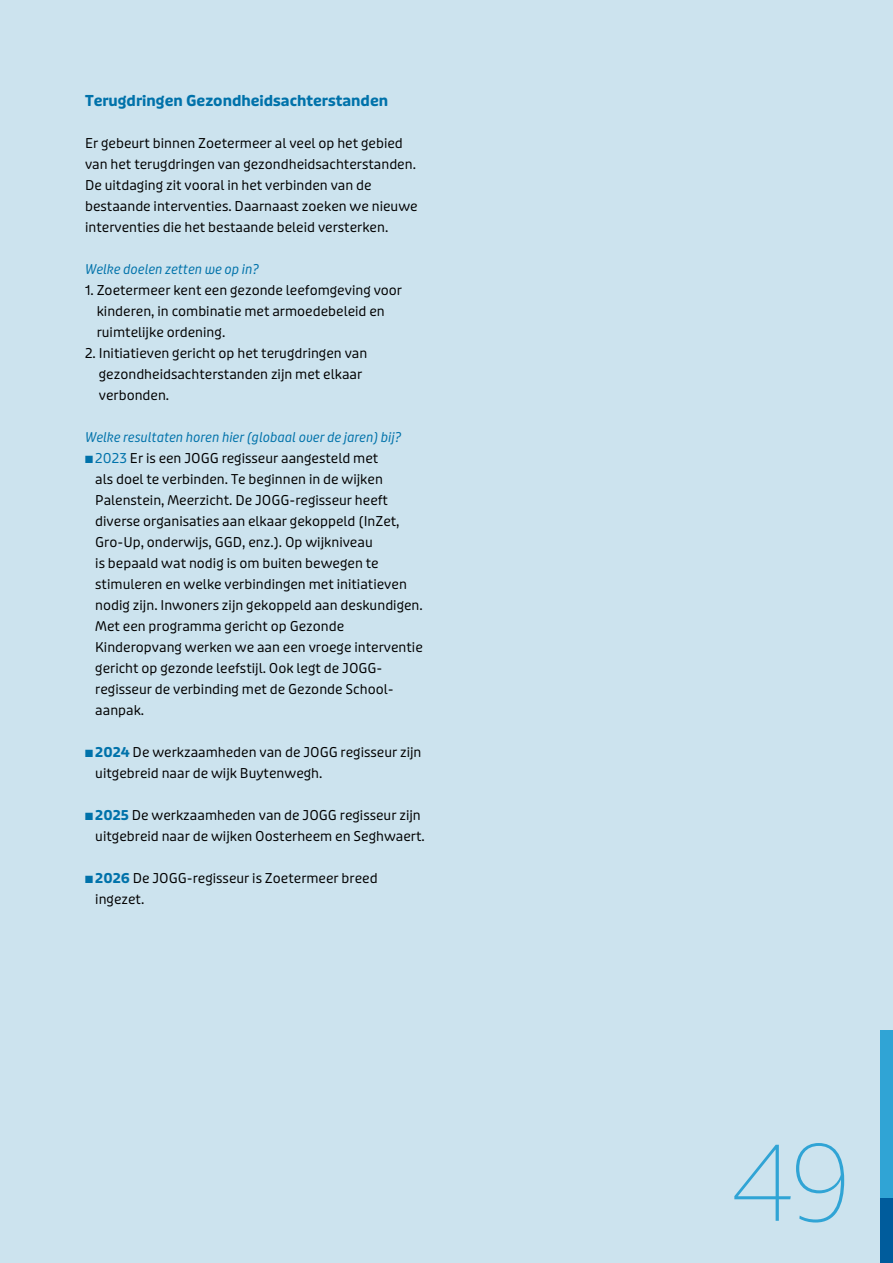
<style>
.page{position:relative;width:893px;height:1263px;background:#cce3ee}
.page>*{position:absolute;margin:0;border:0;box-sizing:border-box;transform-origin:0 0}
.t1{font:200 108px "Unitext";color:#30a4d5}
.t2{font:700 15px "Puffin Display Soft";color:#0072aa}
.t3{font:13.5px/21px "Puffin Display Soft";color:#000}
.t4{font:italic 13.5px "Puffin Display Soft";color:#0072aa}
.s1{color:#0072aa}
.s2{font-weight:700;color:#0072aa}
</style>
<div class="page">
<div style="left:880px;top:1030px;width:13px;height:233px;background:#30a4d5"></div>
<div style="left:880px;top:1198px;width:13px;height:65px;background:#005c9c"></div>
<p class="t2" style="left:85px;top:92px;width:305px">Terugdringen Gezondheidsachterstanden</p>
<p class="t3" style="left:85px;top:133px;width:334px">Er gebeurt binnen Zoetermeer al veel op het gebied van het terugdringen van gezondheidsachterstanden.<br>De uitdaging zit vooral in het verbinden van de bestaande interventies. Daarnaast zoeken we nieuwe interventies die het bestaande beleid versterken.</p>
<p class="t4" style="left:85px;top:261px;width:175px">Welke doelen zetten we op in?</p>
<p class="t3" style="left:97px;top:280px;width:307px;text-indent:-12px">1. Zoetermeer kent een gezonde leefomgeving voor kinderen, in combinatie met armoedebeleid en ruimtelijke ordening.</p>
<p class="t3" style="left:99px;top:343px;width:270px;text-indent:-14px">2. Initiatieven gericht op het terugdringen van gezondheidsachterstanden zijn met elkaar verbonden.</p>
<p class="t4" style="left:85px;top:429px;width:318px">Welke resultaten horen hier (globaal over de jaren) bij?</p>
<p class="t3" style="left:95px;top:448px;width:329px;text-indent:-10px"><span class="s1">■ 2023</span> Er is een JOGG regisseur aangesteld met<br>als doel te verbinden. Te beginnen in de wijken Palenstein, Meerzicht. De JOGG-regisseur heeft diverse organisaties aan elkaar gekoppeld (InZet, Gro-Up, onderwijs, GGD, enz.). Op wijkniveau<br>is bepaald wat nodig is om buiten bewegen te stimuleren en welke verbindingen met initiatieven nodig zijn. Inwoners zijn gekoppeld aan deskundigen.<br>Met een programma gericht op Gezonde Kinderopvang werken we aan een vroege interventie gericht op gezonde leefstijl. Ook legt de JOGG&shy;regisseur de verbinding met de Gezonde School&shy;aanpak.</p>
<p class="t3" style="left:95px;top:742px;width:328px;text-indent:-10px"><span class="s1">■</span> <span class="s2">2024</span> De werkzaamheden van de JOGG regisseur zijn uitgebreid naar de wijk Buytenwegh.</p>
<p class="t3" style="left:95px;top:805px;width:331px;text-indent:-10px"><span class="s1">■</span> <span class="s2">2025</span> De werkzaamheden van de JOGG regisseur zijn uitgebreid naar de wijken Oosterheem en Seghwaert.</p>
<p class="t3" style="left:95px;top:868px;width:284px;text-indent:-10px"><span class="s1">■</span> <span class="s2">2026</span> De JOGG-regisseur is Zoetermeer breed ingezet.</p>
<h1 class="t1" style="left:732px;top:1107px;width:120px">49</h1>
</div>
